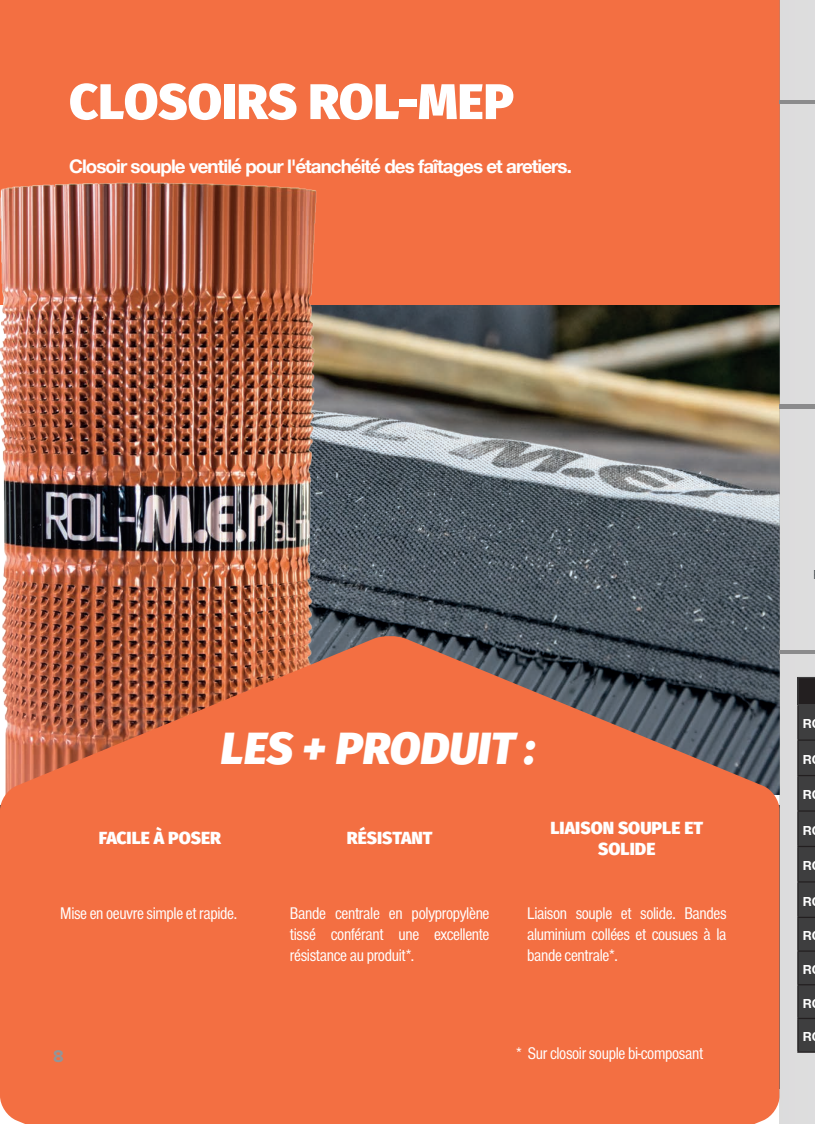
<style>
.page{position:relative;width:815px;height:1124px;background:#fff}
.page>*{position:absolute;margin:0;border:0;box-sizing:border-box;transform-origin:0 0}
.t1{font:800 50px "Fira Sans";color:#fff}
.t2{font:italic 800 45px "Fira Sans";color:#fff}
.t3{font:700 18.75px "Helvetica Neue";letter-spacing:-.05em;color:#fff}
.t4{font:17.5px/21px "Nimbus San Con";letter-spacing:-.02em;color:#fff;text-align:justify}
.t5{font:800 17.5px/21px "Fira Sans";color:#fff;text-align:center}
.t6{font:700 17.5px "Proxima Nova";color:#939598}
.t7{font:700 12.5px "Helvetica Neue";color:#fff}
</style>
<div class="page">
<img style="left:323px;top:305px;width:456px;height:330px">
<div style="left:0;top:133px;width:780px;height:172px;background:#f36f42"></div>
<img style="left:0;top:182px;width:323px;height:453px">
<svg style="left:0;top:635px;width:780px;height:488px;background:#df6b44"></svg>
<div style="left:0;top:0;width:780px;height:139px;background:#f36f42"></div>
<div style="left:780px;top:0;width:35px;height:1123px;background:#dddcdd"></div>
<hr style="left:780px;top:100px;width:35px;height:4px;background:#8b8b8c">
<div style="left:780px;top:404px;width:35px;height:5px;background:#8b8b8c"></div>
<hr style="left:780px;top:650px;width:35px;height:3px;background:#8b8b8c">
<svg style="left:797px;top:677px;width:18px;height:375px;background:#3b3b3c"></svg>
<h1 class="t1" style="left:69px;top:66px;width:447px">CLOSOIRS ROL-MEP</h1>
<p class="t3" style="left:69px;top:151px;width:504px">Closoir souple ventilé pour l'étanchéité des faîtages et aretiers.</p>
<h2 class="t2" style="left:221px;top:716px;width:316px">LES + PRODUIT :</h2>
<p class="t5" style="left:99px;top:827px;width:124px">FACILE À POSER</p>
<p class="t5" style="left:347px;top:827px;width:87px">RÉSISTANT</p>
<p class="t5" style="left:550px;top:817px;width:154px">LIAISON SOUPLE ET<br>SOLIDE</p>
<p class="t4" style="left:60px;top:903px;width:178px">Mise en oeuvre simple et rapide.</p>
<p class="t4" style="left:290px;top:903px;width:201px">Bande centrale en polypropylène tissé conférant une excellente résistance au produit*.</p>
<p class="t4" style="left:527px;top:903px;width:201px">Liaison souple et solide. Bandes aluminium collées et cousues à la bande centrale*.</p>
<p class="t6" style="left:53px;top:1045px;width:12px">8</p>
<p class="t4" style="left:516px;top:1043px;width:189px">* Sur closoir souple bi-composant</p>
<p class="t7" style="left:803px;top:714px;width:11px">R</p>
<p class="t7" style="left:803px;top:749px;width:11px">R</p>
<p class="t7" style="left:803px;top:785px;width:11px">R</p>
<p class="t7" style="left:803px;top:820px;width:11px">R</p>
<p class="t7" style="left:803px;top:855px;width:11px">R</p>
<p class="t7" style="left:803px;top:891px;width:11px">R</p>
<p class="t7" style="left:803px;top:925px;width:11px">R</p>
<p class="t7" style="left:803px;top:959px;width:11px">R</p>
<p class="t7" style="left:803px;top:993px;width:11px">R</p>
<p class="t7" style="left:803px;top:1026px;width:11px">R</p>
</div>
